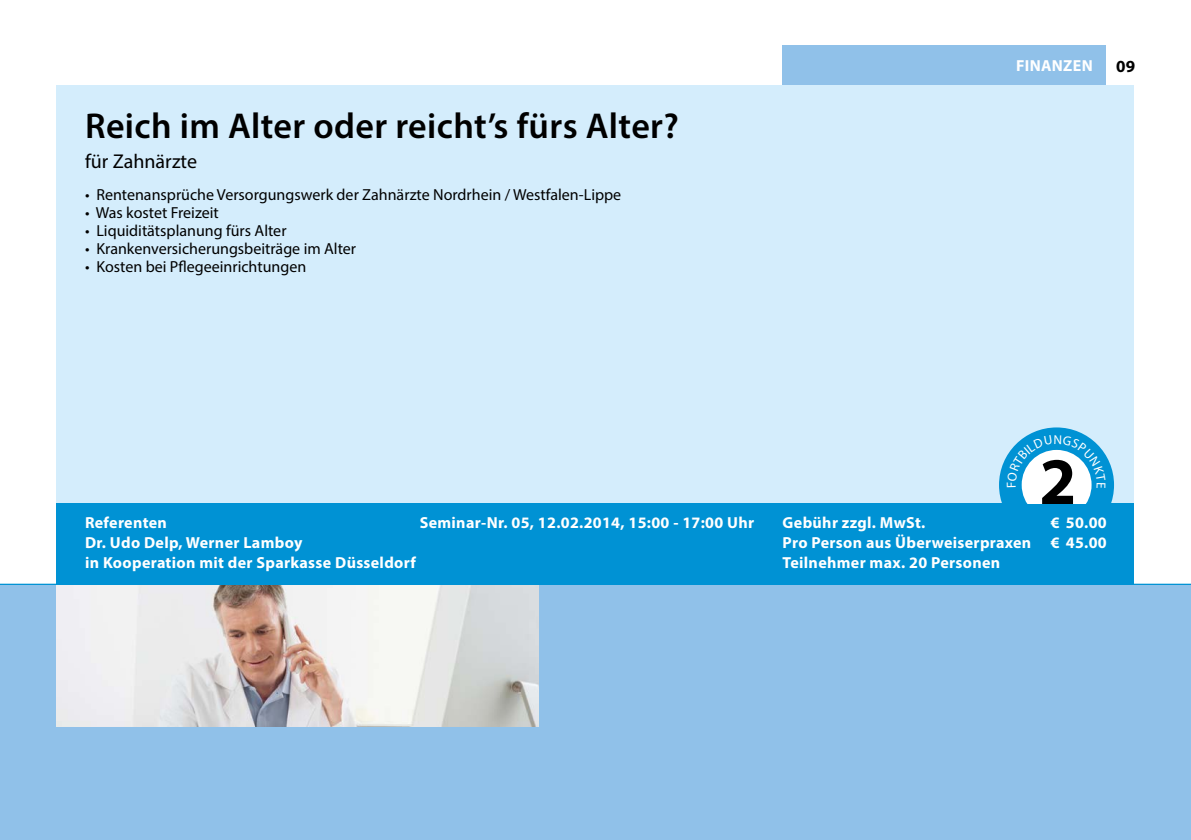
<style>
.page{position:relative;width:1191px;height:840px;background:#fff}
.page>*{position:absolute;margin:0;border:0;box-sizing:border-box;transform-origin:0 0}
.t1{font:700 67px "Myriad Pro";color:#000}
.t2{font:600 36px "Myriad Pro";letter-spacing:.01em;color:#000}
.t3{font:20px "Myriad Pro";color:#000}
.t4{font:700 17px "Myriad Pro";color:#000}
.t5{font:700 16px/20px "Myriad Pro";letter-spacing:.02em;color:#fff;text-align:justify}
.t6{font:16px "Myriad Pro";color:#000}
</style>
<div class="page">
<div style="left:782px;top:45px;width:324px;height:543px;background:#90c1e9"></div>
<div style="left:57px;top:85px;width:1077px;height:500px;background:#d4edfc"></div>
<div style="left:0;top:584px;width:1191px;height:255px;background:#90c1e9"></div>
<img style="left:57px;top:584px;width:482px;height:142px">
<div style="left:57px;top:503px;width:1077px;height:81px;background:#0092d4"></div>
<hr style="left:0;top:583px;width:1191px;height:1px;background:#0092d4">
<svg style="left:999px;top:427px;width:115px;height:76px"></svg>
<h2 class="t2" style="left:85px;top:103px;width:595px">Reich im Alter oder reicht’s fürs Alter?</h2>
<p class="t3" style="left:85px;top:149px;width:113px">für Zahnärzte</p>
<p class="t6" style="left:85px;top:184px;width:538px">• Rentenansprüche Versorgungswerk der Zahnärzte Nordrhein / Westfalen-Lippe</p>
<p class="t6" style="left:85px;top:202px;width:135px">• Was kostet Freizeit</p>
<p class="t6" style="left:85px;top:220px;width:203px">• Liquiditätsplanung fürs Alter</p>
<p class="t6" style="left:85px;top:238px;width:273px">• Krankenversicherungsbeiträge im Alter</p>
<p class="t6" style="left:85px;top:256px;width:223px">• Kosten bei Pflegeeinrichtungen</p>
<p class="t5" style="left:1016px;top:55px;width:78px">FINANZEN</p>
<p class="t4" style="left:1116px;top:55px;width:20px">09</p>
<p class="t5" style="left:85px;top:512px;width:83px">Referenten</p>
<p class="t5" style="left:420px;top:512px;width:336px">Seminar-Nr. 05, 12.02.2014, 15:00 - 17:00 Uhr</p>
<p class="t5" style="left:85px;top:532px;width:332px">Dr. Udo Delp, Werner Lamboy<br>in Kooperation mit der Sparkasse Düsseldorf</p>
<h1 class="t1" style="left:1039px;top:437px;width:39px">2</h1>
<p class="t5" style="left:782px;top:512px;width:144px">Gebühr zzgl. MwSt.</p>
<p class="t5" style="left:782px;top:512px;width:325px;text-indent:268px">€ 50.00<br>Pro Person aus Überweiserpraxen € 45.00<br>Teilnehmer max. 20 Personen</p>
</div>
